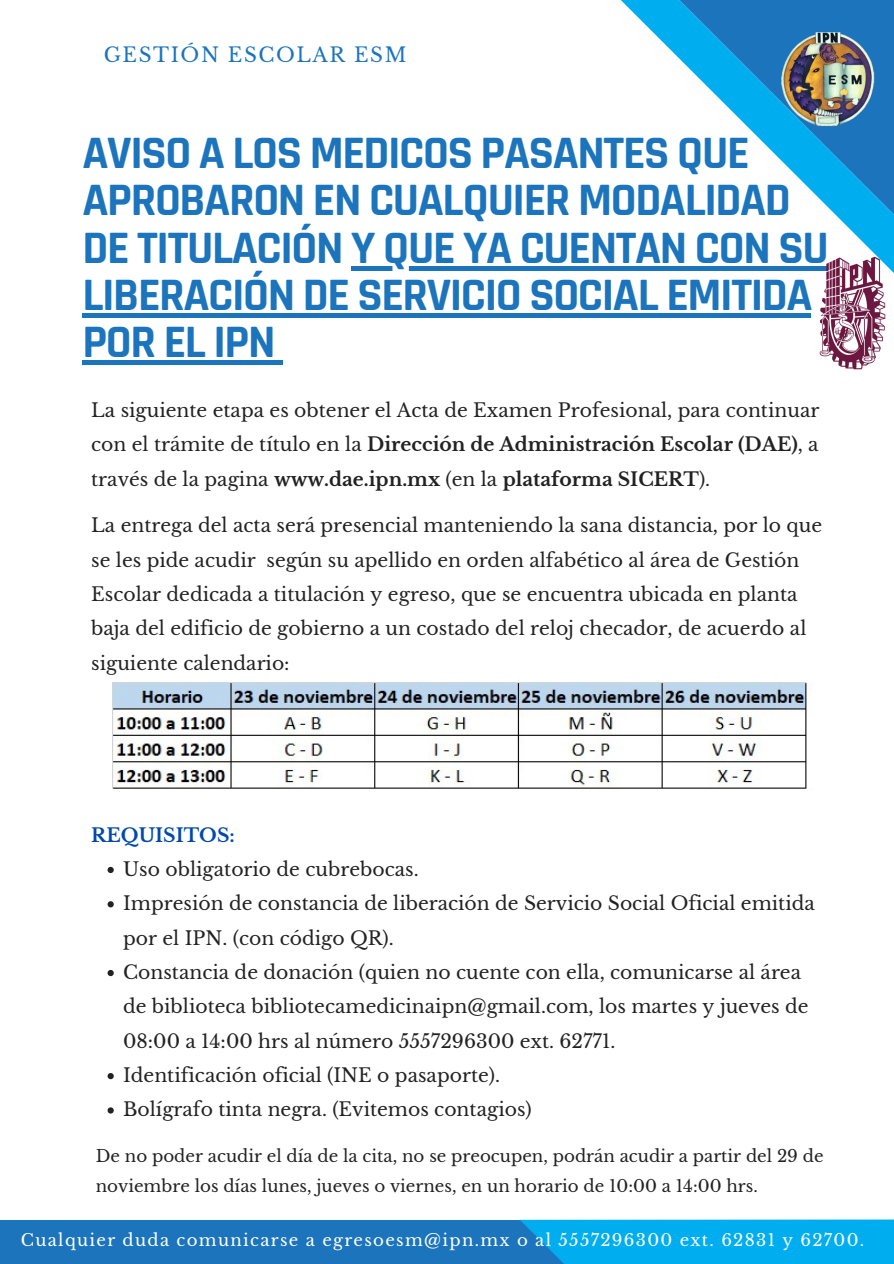
<style>
.page{position:relative;width:894px;height:1264px;background:#fff}
.page>*{position:absolute;margin:0;border:0;box-sizing:border-box;transform-origin:0 0}
.t1{font:700 46.95px/47.2px "Rajdhani";letter-spacing:-.03em;color:#1c75bc}
.t2{font:19.95px "Libre Baskerville";letter-spacing:.08em;color:#1c75bc}
.t3{font:18.75px/34.3px "Libre Baskerville";color:#222}
.t4{font:700 18.75px "Libre Baskerville";color:#004aad}
.t5{font:16.65px/30.5px "Libre Baskerville";color:#222}
.t6{font:16.5px "Libre Baskerville";letter-spacing:.08em;color:#fff}
.s1{font-weight:700}
</style>
<div class="page">
<svg style="left:107px;top:866px;width:7px;height:7px"></svg>
<svg style="left:107px;top:901px;width:7px;height:6px"></svg>
<svg style="left:107px;top:969px;width:7px;height:7px"></svg>
<svg style="left:107px;top:1073px;width:7px;height:6px"></svg>
<svg style="left:107px;top:1107px;width:7px;height:6px"></svg>
<hr style="left:351px;top:266px;width:476px;height:4px;background:#1c75bc">
<div style="left:82px;top:313px;width:729px;height:5px;background:#1c75bc"></div>
<hr style="left:82px;top:361px;width:192px;height:4px;background:#1c75bc">
<svg style="left:274px;top:361px;width:9px;height:4px"></svg>
<div style="left:0;top:1219px;width:758px;height:44px;background:#1c75bc"></div>
<svg style="left:520px;top:1219px;width:373px;height:44px;background:#05acec"></svg>
<svg style="left:620px;top:0;width:273px;height:271px"></svg>
<svg style="left:679px;top:0;width:214px;height:215px"></svg>
<img style="left:757px;top:31px;width:136px;height:96px">
<img style="left:768px;top:253px;width:125px;height:117px">
<img style="left:112px;top:682px;width:695px;height:107px">
<p class="t2" style="left:104px;top:42px;width:304px">GESTIÓN ESCOLAR ESM</p>
<p class="t1" style="left:82px;top:131px;width:747px">AVISO A LOS MEDICOS PASANTES QUE<br>APROBARON EN CUALQUIER MODALIDAD<br>DE TITULACIÓN Y QUE YA CUENTAN CON SU<br>LIBERACIÓN DE SERVICIO SOCIAL EMITIDA<br>POR EL IPN</p>
<p class="t3" style="left:91px;top:393px;width:729px;text-align:justify">La siguiente etapa es obtener el Acta de Examen Profesional, para continuar con el trámite de título en la <span class="s1">Dirección de Administración Escolar (DAE)</span>, a través de la pagina <span class="s1">www.dae.ipn.mx</span> (en la <span class="s1">plataforma SICERT</span>).</p>
<p class="t3" style="left:91px;top:508px;width:732px">La entrega del acta será presencial manteniendo la sana distancia, por lo que se les pide acudir según su apellido en orden alfabético al área de Gestión Escolar dedicada a titulación y egreso, que se encuentra ubicada en planta baja del edificio de gobierno a un costado del reloj checador, de acuerdo al siguiente calendario:</p>
<p class="t4" style="left:91px;top:823px;width:145px">REQUISITOS:</p>
<p class="t3" style="left:123px;top:852px;width:297px">Uso obligatorio de cubrebocas.</p>
<p class="t3" style="left:123px;top:886px;width:693px">Impresión de constancia de liberación de Servicio Social Oficial emitida por el IPN. (con código QR).</p>
<p class="t3" style="left:123px;top:955px;width:686px">Constancia de donación (quien no cuente con ella, comunicarse al área de biblioteca bibliotecamedicinaipn@gmail.com, los martes y jueves de<br>08:00 a 14:00 hrs al número 5557296300 ext. 62771.</p>
<p class="t3" style="left:123px;top:1058px;width:378px">Identificación oficial (INE o pasaporte).</p>
<p class="t3" style="left:123px;top:1092px;width:410px">Bolígrafo tinta negra. (Evitemos contagios)</p>
<p class="t5" style="left:96px;top:1140px;width:729px">De no poder acudir el día de la cita, no se preocupen, podrán acudir a partir del 29 de noviembre los días lunes, jueves o viernes, en un horario de 10:00 a 14:00 hrs.</p>
<p class="t6" style="left:21px;top:1229px;width:844px">Cualquier duda comunicarse a egresoesm@ipn.mx o al 5557296300 ext. 62831 y 62700.</p>
</div>
